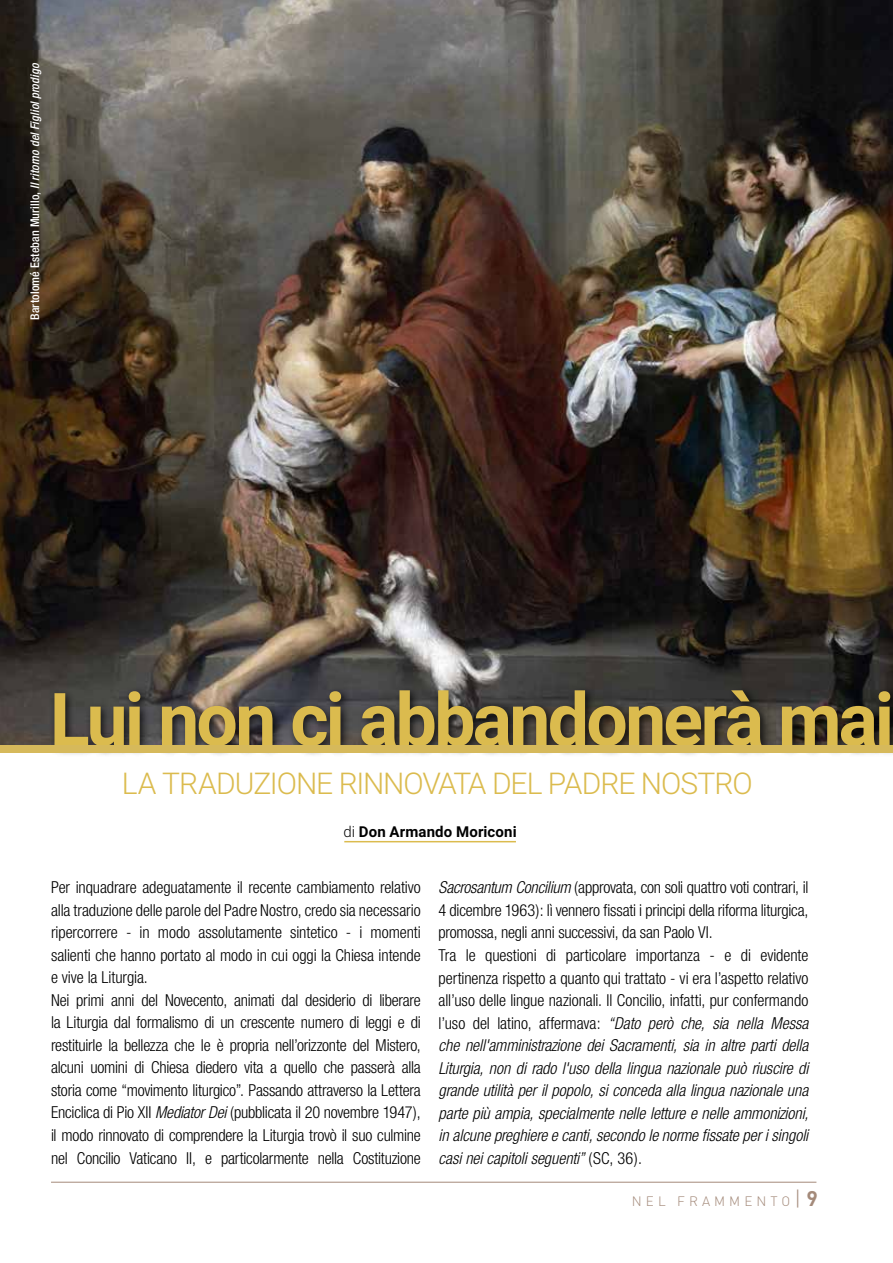
<style>
.page{position:relative;width:893px;height:1263px;background:#fff}
.page>*{position:absolute;margin:0;border:0;box-sizing:border-box;transform-origin:0 0}
.t1{font:700 73.5px "Roboto";letter-spacing:-.04em;color:#dbbb4e}
.t2{font:300 30px "Roboto";letter-spacing:-.04em;color:#dbbb4e}
.t3{font:italic 300 condensed 16.5px/22.5px "Helvetica Neue";letter-spacing:-.005em;color:#000}
.t4{font:300 condensed 16.5px/22.5px "Helvetica Neue";letter-spacing:-.01em;color:#000}
.t5{font:700 15px "Roboto";letter-spacing:.01em;color:#000}
.t6{font:300 13.5px "DIN";letter-spacing:.3em;color:#a48a7a}
.t7{font:italic 500 condensed 12px "Helvetica Neue";color:#fff}
.s1{font-style:normal}
.s2{font-weight:300}
.s3{font-style:italic}
.s4{font-size:21px}
.s5{font-weight:700;font-size:21px}
</style>
<div class="page">
<hr style="left:51px;top:1182px;width:765px;height:1px;background:#a48a7a">
<img style="left:0;top:0;width:893px;height:746px">
<hr style="left:344px;top:841px;width:172px;height:1px;background:#dbbb4e">
<div style="left:49px;top:685px;width:844px;height:72px;background:#000;opacity:.75"></div>
<div style="left:0;top:746px;width:893px;height:7px;background:#d6b95b"></div>
<p class="t7" style="left:28px;top:320px;width:259px;rotate:-90deg"><span class="s1">Bartolomé Esteban Murillo,</span> Il ritorno del Figliol prodigo</p>
<h1 class="t1" style="left:50px;top:668px;width:846px">Lui non ci abbandonerà mai</h1>
<h2 class="t2" style="left:122px;top:763px;width:632px">LA TRADUZIONE RINNOVATA DEL PADRE NOSTRO</h2>
<p class="t5" style="left:343px;top:821px;width:175px"><span class="s2">di</span> Don Armando Moriconi</p>
<p class="t4" style="left:51px;top:876px;width:371px">Per inquadrare adeguatamente il recente cambiamento relativo alla traduzione delle parole del Padre Nostro, credo sia necessario ripercorrere - in modo assolutamente sintetico - i momenti salienti che hanno portato al modo in cui oggi la Chiesa intende e vive la Liturgia.<br>Nei primi anni del Novecento, animati dal desiderio di liberare la Liturgia dal formalismo di un crescente numero di leggi e di restituirle la bellezza che le è propria nell’orizzonte del Mistero, alcuni uomini di Chiesa diedero vita a quello che passerà alla storia come “movimento liturgico”. Passando attraverso la Lettera Enciclica di Pio XII <span class="s3">Mediator Dei</span> (pubblicata il 20 novembre 1947), il modo rinnovato di comprendere la Liturgia trovò il suo culmine nel Concilio Vaticano II, e particolarmente nella Costituzione</p>
<p class="t3" style="left:439px;top:876px;width:371px">Sacrosantum Concilium <span class="s1">(approvata, con soli quattro voti contrari, il 4 dicembre 1963): lì vennero fissati i principi della riforma liturgica, promossa, negli anni successivi, da san Paolo VI.<br>Tra le questioni di particolare importanza - e di evidente pertinenza rispetto a quanto qui trattato - vi era l’aspetto relativo all’uso delle lingue nazionali. Il Concilio, infatti, pur confermando l’uso del latino, affermava:</span> “Dato però che, sia nella Messa che nell'amministrazione dei Sacramenti, sia in altre parti della Liturgia, non di rado l'uso della lingua nazionale può riuscire di grande utilità per il popolo, si conceda alla lingua nazionale una parte più ampia, specialmente nelle letture e nelle ammonizioni, in alcune preghiere e canti, secondo le norme fissate per i singoli casi nei capitoli seguenti” <span class="s1">(SC, 36).</span></p>
<p class="t6" style="left:632px;top:1193px;width:187px">NEL FRAMMENTO<span class="s4">|</span> <span class="s5">9</span></p>
</div>
